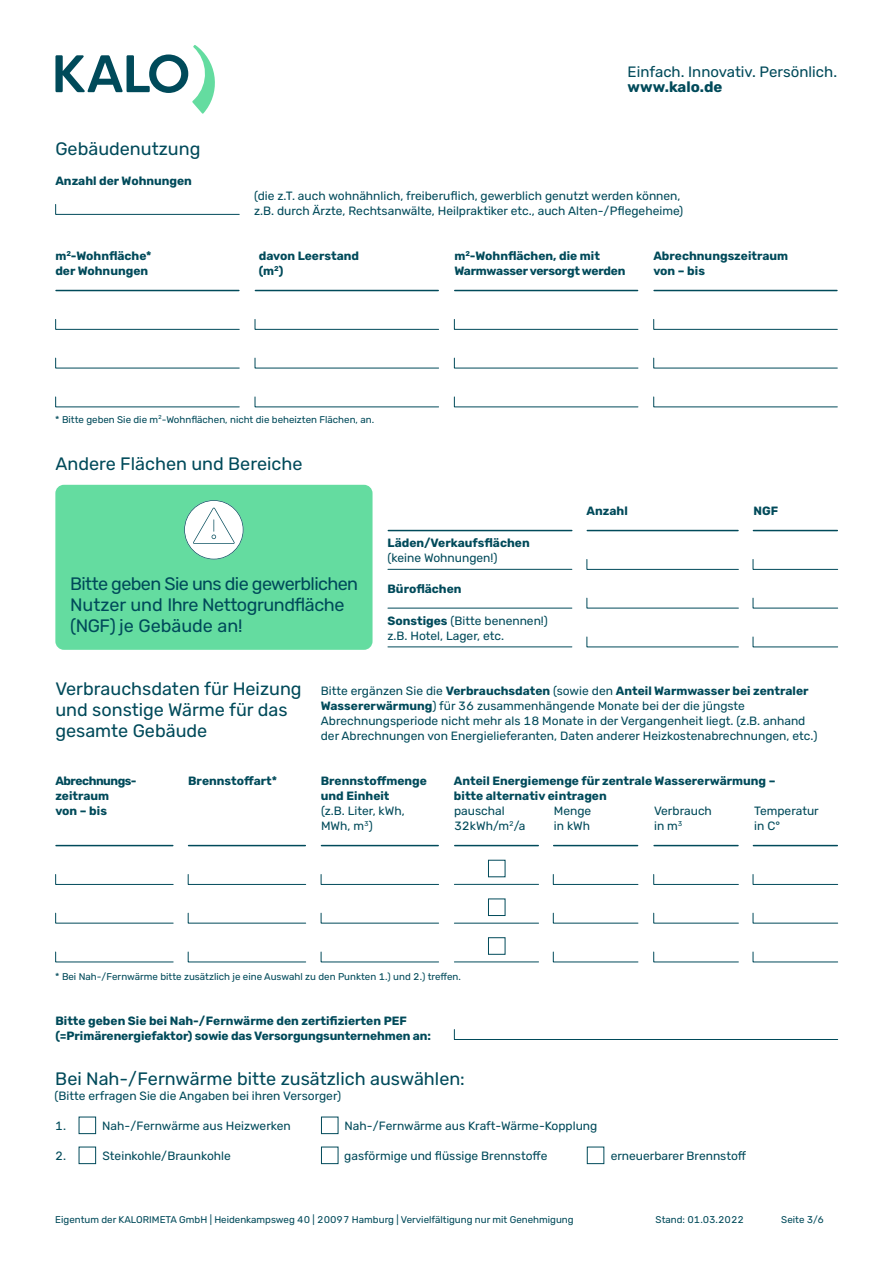
<style>
.page{position:relative;width:893px;height:1263px;background:#fff}
.page>*{position:absolute;margin:0;border:0;box-sizing:border-box;transform-origin:0 0}
.t1{font:18px/21px "Rubik KALO Regular";color:#004a5a}
.t2{font:18px/21px "Rubik KALO Regular";letter-spacing:-.025em;color:#004a5a}
.t3{font:15px "Rubik KALO Regular";color:#004a5a}
.t4{font:15px "Rubik KALO Bold";color:#004a5a}
.t5{font:12px/15px "Rubik KALO Regular";color:#004a5a}
.t6{font:12px/15px "Rubik KALO Bold";color:#004a5a}
.t7{font:12px/15px "Rubik KALO Bold";letter-spacing:-.02em;color:#004a5a}
.t8{font:9.75px "Rubik KALO Regular";color:#004a5a}
.s1{font-family:"Rubik KALO Bold"}
.s2{font-family:"Rubik KALO Regular"}
</style>
<div class="page">
<svg style="left:55px;top:45px;width:160px;height:69px"></svg>
<div style="left:55px;top:485px;width:318px;height:165px;background:#64dca0;border-radius:9px"></div>
<svg style="left:184px;top:500px;width:59px;height:59px"></svg>
<svg style="left:55px;top:204px;width:185px;height:11px"></svg>
<svg style="left:55px;top:319px;width:185px;height:11px"></svg>
<svg style="left:55px;top:357px;width:185px;height:12px"></svg>
<svg style="left:55px;top:396px;width:185px;height:12px"></svg>
<hr style="left:56px;top:290px;width:183px;height:1px;background:#004a5a">
<svg style="left:254px;top:319px;width:185px;height:11px"></svg>
<svg style="left:254px;top:357px;width:185px;height:12px"></svg>
<svg style="left:254px;top:396px;width:185px;height:12px"></svg>
<hr style="left:255px;top:290px;width:183px;height:1px;background:#004a5a">
<svg style="left:454px;top:319px;width:185px;height:11px"></svg>
<svg style="left:454px;top:357px;width:185px;height:12px"></svg>
<svg style="left:454px;top:396px;width:185px;height:12px"></svg>
<hr style="left:455px;top:290px;width:183px;height:1px;background:#004a5a">
<svg style="left:653px;top:319px;width:185px;height:11px"></svg>
<svg style="left:653px;top:357px;width:185px;height:12px"></svg>
<svg style="left:653px;top:396px;width:185px;height:12px"></svg>
<hr style="left:654px;top:290px;width:183px;height:1px;background:#004a5a">
<svg style="left:55px;top:874px;width:119px;height:11px"></svg>
<svg style="left:55px;top:912px;width:119px;height:12px"></svg>
<svg style="left:55px;top:951px;width:119px;height:12px"></svg>
<hr style="left:56px;top:845px;width:117px;height:1px;background:#004a5a">
<svg style="left:187px;top:874px;width:119px;height:11px"></svg>
<svg style="left:187px;top:912px;width:119px;height:12px"></svg>
<svg style="left:187px;top:951px;width:119px;height:12px"></svg>
<hr style="left:189px;top:845px;width:116px;height:1px;background:#004a5a">
<svg style="left:320px;top:874px;width:119px;height:11px"></svg>
<svg style="left:320px;top:912px;width:119px;height:12px"></svg>
<svg style="left:320px;top:951px;width:119px;height:12px"></svg>
<hr style="left:321px;top:845px;width:117px;height:1px;background:#004a5a">
<svg style="left:752px;top:874px;width:86px;height:11px"></svg>
<svg style="left:752px;top:912px;width:86px;height:12px"></svg>
<svg style="left:752px;top:951px;width:86px;height:12px"></svg>
<hr style="left:753px;top:845px;width:84px;height:1px;background:#004a5a">
<svg style="left:752px;top:559px;width:86px;height:11px"></svg>
<svg style="left:752px;top:597px;width:86px;height:12px"></svg>
<svg style="left:752px;top:636px;width:86px;height:12px"></svg>
<hr style="left:753px;top:530px;width:84px;height:1px;background:#004a5a">
<svg style="left:653px;top:874px;width:86px;height:11px"></svg>
<svg style="left:653px;top:912px;width:86px;height:12px"></svg>
<svg style="left:653px;top:951px;width:86px;height:12px"></svg>
<hr style="left:654px;top:845px;width:84px;height:1px;background:#004a5a">
<svg style="left:586px;top:559px;width:153px;height:11px"></svg>
<svg style="left:586px;top:597px;width:153px;height:12px"></svg>
<svg style="left:586px;top:636px;width:153px;height:12px"></svg>
<hr style="left:587px;top:530px;width:151px;height:1px;background:#004a5a">
<svg style="left:553px;top:874px;width:86px;height:11px"></svg>
<svg style="left:553px;top:912px;width:86px;height:12px"></svg>
<svg style="left:553px;top:951px;width:86px;height:12px"></svg>
<hr style="left:554px;top:845px;width:84px;height:1px;background:#004a5a">
<hr style="left:455px;top:845px;width:83px;height:1px;background:#004a5a">
<hr style="left:454px;top:884px;width:85px;height:1px;background:#004a5a">
<hr style="left:454px;top:961px;width:85px;height:1px;background:#004a5a">
<hr style="left:454px;top:923px;width:85px;height:1px;background:#004a5a">
<hr style="left:388px;top:530px;width:184px;height:1px;background:#004a5a">
<hr style="left:388px;top:569px;width:184px;height:1px;background:#004a5a">
<hr style="left:388px;top:646px;width:184px;height:1px;background:#004a5a">
<hr style="left:388px;top:608px;width:184px;height:1px;background:#004a5a">
<svg style="left:454px;top:1029px;width:384px;height:11px"></svg>
<div style="left:79px;top:1117px;width:17px;height:17px;background:#fff;border:1px solid #004a5a"></div>
<div style="left:321px;top:1117px;width:17px;height:17px;background:#fff;border:1px solid #004a5a"></div>
<div style="left:488px;top:860px;width:17px;height:17px;background:#fff;border:1px solid #004a5a"></div>
<div style="left:488px;top:898px;width:17px;height:18px;background:#fff;border:1px solid #004a5a"></div>
<div style="left:488px;top:937px;width:17px;height:18px;background:#fff;border:1px solid #004a5a"></div>
<div style="left:321px;top:1147px;width:17px;height:17px;background:#fff;border:1px solid #004a5a"></div>
<div style="left:587px;top:1147px;width:17px;height:17px;background:#fff;border:1px solid #004a5a"></div>
<div style="left:79px;top:1147px;width:17px;height:17px;background:#fff;border:1px solid #004a5a"></div>
<h1 class="t1" style="left:55px;top:139px;width:147px">Gebäudenutzung</h1>
<p class="t6" style="left:55px;top:173px;width:138px">Anzahl der Wohnungen</p>
<p class="t6" style="left:55px;top:248px;width:98px">m<sup>2</sup>-Wohnfläche* der Wohnungen</p>
<p class="t3" style="left:628px;top:64px;width:211px">Einfach. Innovativ. Persönlich.</p>
<p class="t4" style="left:628px;top:78px;width:96px">www.kalo.de</p>
<p class="t5" style="left:254px;top:188px;width:431px">(die z.T. auch wohnähnlich, freiberuflich, gewerblich genutzt werden können, z.B. durch Ärzte, Rechtsanwälte, Heilpraktiker etc., auch Alten-/Pflegeheime)</p>
<p class="t6" style="left:259px;top:248px;width:102px">davon Leerstand (m<sup>2</sup>)</p>
<p class="t7" style="left:454px;top:248px;width:173px">m<sup>2</sup>-Wohnflächen, die mit<br>Warmwasser versorgt werden</p>
<p class="t6" style="left:653px;top:248px;width:136px">Abrechnungszeitraum von – bis</p>
<p class="t8" style="left:55px;top:414px;width:320px">* Bitte geben Sie die m<sup>2</sup>-Wohnflächen, nicht die beheizten Flächen, an.</p>
<h1 class="t1" style="left:55px;top:454px;width:249px">Andere Flächen und Bereiche</h1>
<h1 class="t2" style="left:70px;top:573px;width:290px">Bitte geben Sie uns die gewerblichen<br>Nutzer und Ihre Nettogrundfläche (NGF) je Gebäude an!</h1>
<p class="t6" style="left:388px;top:535px;width:144px">Läden/Verkaufsflächen</p>
<p class="t5" style="left:388px;top:550px;width:111px">(keine Wohnungen!)</p>
<p class="t6" style="left:388px;top:581px;width:76px">Büroflächen</p>
<p class="t5" style="left:388px;top:613px;width:162px"><span class="s1">Sonstiges</span> (Bitte benennen!) z.B. Hotel, Lager, etc.</p>
<p class="t6" style="left:586px;top:503px;width:43px">Anzahl</p>
<p class="t6" style="left:753px;top:503px;width:26px">NGF</p>
<h1 class="t1" style="left:55px;top:678px;width:248px">Verbrauchsdaten für Heizung und sonstige Wärme für das gesamte Gebäude</h1>
<p class="t7" style="left:55px;top:773px;width:83px">Abrechnungs&shy;zeitraum<br>von – bis</p>
<p class="t6" style="left:188px;top:773px;width:90px">Brennstoffart*</p>
<p class="t6" style="left:321px;top:683px;width:489px"><span class="s2">Bitte ergänzen Sie die</span> Verbrauchsdaten <span class="s2">(sowie den</span> Anteil Warmwasser bei zentraler</p>
<p class="t5" style="left:321px;top:698px;width:498px"><span class="s1">Wassererwärmung</span>) für 36 zusammenhängende Monate bei der die jüngste<br>Abrechnungsperiode nicht mehr als 18 Monate in der Vergangenheit liegt. (z.B. anhand der Abrechnungen von Energielieferanten, Daten anderer Heizkostenabrechnungen, etc.)</p>
<p class="t6" style="left:321px;top:773px;width:108px">Brennstoffmenge und Einheit</p>
<p class="t5" style="left:321px;top:803px;width:85px">(z.B. Liter, kWh,<br>MWh, m<sup>3</sup>)</p>
<p class="t5" style="left:454px;top:803px;width:73px">pauschal<br>32kWh/m<sup>2</sup>/a</p>
<p class="t5" style="left:554px;top:803px;width:39px">Menge in kWh</p>
<p class="t5" style="left:654px;top:803px;width:59px">Verbrauch in m<sup>3</sup></p>
<p class="t5" style="left:754px;top:803px;width:66px">Temperatur in C°</p>
<p class="t6" style="left:454px;top:773px;width:323px">Anteil Energiemenge für zentrale Wassererwärmung – bitte alternativ eintragen</p>
<p class="t8" style="left:55px;top:971px;width:407px">* Bei Nah-/Fernwärme bitte zusätzlich je eine Auswahl zu den Punkten 1.) und 2.) treffen.</p>
<p class="t6" style="left:55px;top:1013px;width:377px">Bitte geben Sie bei Nah-/Fernwärme den zertifizierten PEF (=Primärenergiefaktor) sowie das Versorgungsunternehmen an:</p>
<h1 class="t1" style="left:55px;top:1068px;width:411px">Bei Nah-/Fernwärme bitte zusätzlich auswählen:</h1>
<p class="t5" style="left:54px;top:1088px;width:288px">(Bitte erfragen Sie die Angaben bei ihren Versorger)</p>
<p class="t5" style="left:55px;top:1118px;width:12px">1.</p>
<p class="t5" style="left:345px;top:1118px;width:254px">Nah-/Fernwärme aus Kraft-Wärme-Kopplung</p>
<p class="t5" style="left:55px;top:1148px;width:12px">2.</p>
<p class="t5" style="left:102px;top:1148px;width:130px">Steinkohle/Braunkohle</p>
<p class="t5" style="left:344px;top:1148px;width:205px">gasförmige und flüssige Brennstoffe</p>
<p class="t5" style="left:611px;top:1148px;width:137px">erneuerbarer Brennstoff</p>
<p class="t5" style="left:102px;top:1118px;width:190px">Nah-/Fernwärme aus Heizwerken</p>
<p class="t8" style="left:55px;top:1214px;width:520px">Eigentum der KALORIMETA GmbH | Heidenkampsweg 40 | 20097 Hamburg | Vervielfältigung nur mit Genehmigung</p>
<p class="t8" style="left:656px;top:1214px;width:90px">Stand: 01.03.2022</p>
<p class="t8" style="left:781px;top:1214px;width:44px">Seite 3/6</p>
</div>
